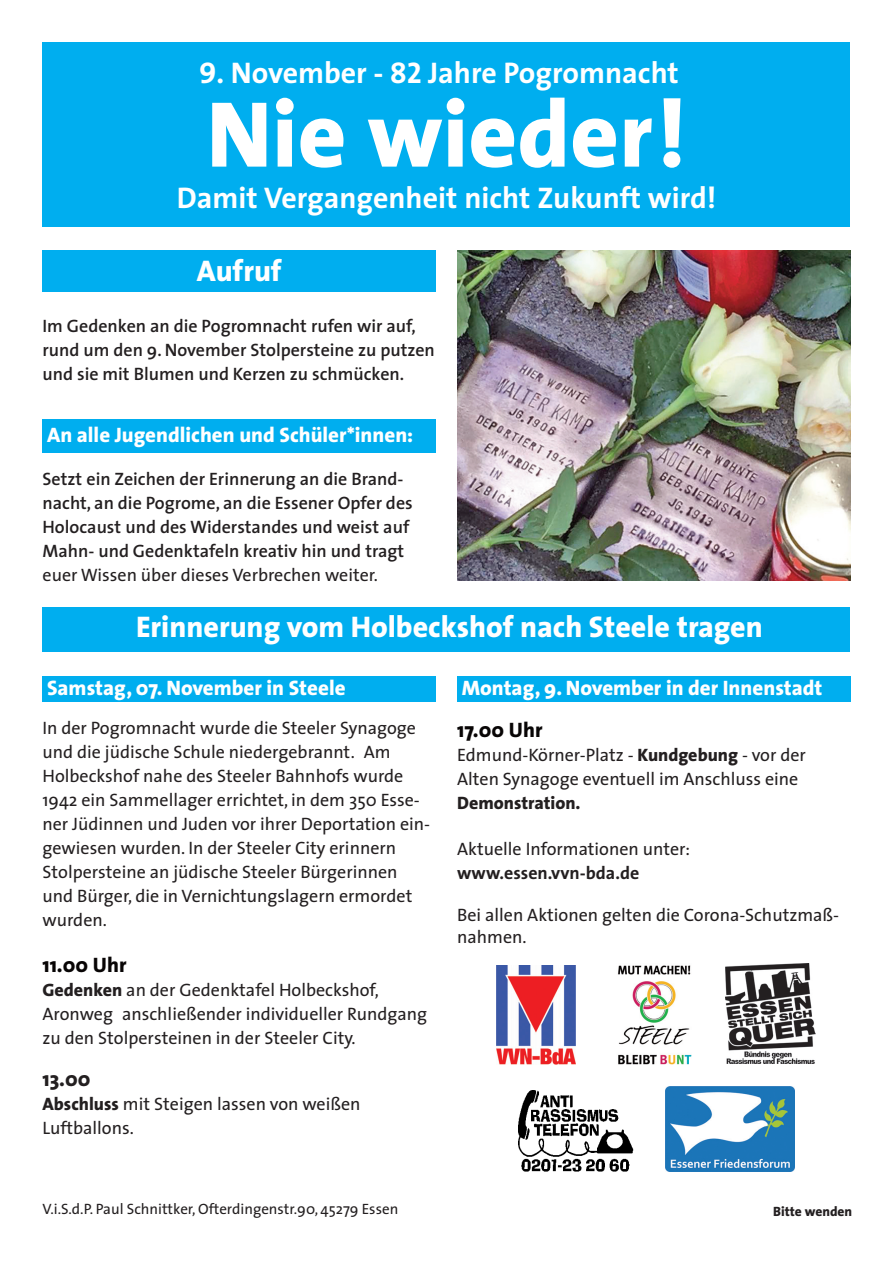
<style>
.page{position:relative;width:893px;height:1263px;background:#fff}
.page>*{position:absolute;margin:0;border:0;box-sizing:border-box;transform-origin:0 0}
.t1{font:800 94.5px "The Sans";color:#fff}
.t2{font:700 30px "The Sans";color:#fff}
.t3{font:800 30px "The Sans";color:#fff}
.t4{font:800 21px "The Sans";color:#fff}
.t5{font:800 21px "The Sans";color:#080505}
.t6{font:800 21px "The Sans";color:#231f20}
.t7{font:18px/24px "The Sans";color:#231f20}
.t8{font:600 18px/24px "The Sans";color:#231f20}
.t9{font:700 18px "The Sans";color:#231f20}
.t10{font:800 18px "The Sans";color:#231f20}
.t11{font:15px "The Sans";color:#231f20}
.t12{font:800 13.5px "The Sans";color:#231f20}
.s1{font-family:"The Sans Bold Caps";font-weight:400}
.s2{font-weight:800}
</style>
<div class="page">
<img style="left:457px;top:250px;width:393px;height:331px">
<div style="left:43px;top:676px;width:393px;height:26px;background:#00aeef"></div>
<div style="left:43px;top:250px;width:393px;height:41px;background:#00aeef"></div>
<div style="left:43px;top:607px;width:807px;height:44px;background:#00aeef"></div>
<div style="left:43px;top:419px;width:393px;height:34px;background:#00aeef"></div>
<div style="left:457px;top:676px;width:393px;height:26px;background:#00aeef"></div>
<div style="left:43px;top:43px;width:807px;height:184px;background:#00aeef"></div>
<img style="left:496px;top:966px;width:79px;height:99px">
<img style="left:665px;top:1087px;width:130px;height:85px">
<img style="left:726px;top:963px;width:89px;height:100px">
<img style="left:618px;top:965px;width:74px;height:100px">
<img style="left:519px;top:1091px;width:115px;height:81px">
<h2 class="t2" style="left:199px;top:54px;width:481px"><span class="s1">9.</span> November - <span class="s1">82</span> Jahre Pogromnacht</h2>
<h1 class="t1" style="left:207px;top:74px;width:481px">Nie wieder!</h1>
<h2 class="t2" style="left:177px;top:179px;width:541px">Damit Vergangenheit nicht Zukunft wird!</h2>
<h2 class="t3" style="left:197px;top:252px;width:86px">Aufruf</h2>
<p class="t8" style="left:43px;top:314px;width:394px">Im Gedenken an die Pogromnacht rufen wir auf, rund um den 9. November Stolpersteine zu putzen und sie mit Blumen und Kerzen zu schmücken.</p>
<p class="t4" style="left:47px;top:421px;width:368px">An alle Jugendlichen und Schüler*innen:</p>
<p class="t8" style="left:43px;top:467px;width:372px">Setzt ein Zeichen der Erinnerung an die Brand&shy;nacht, an die Pogrome, an die Essener Opfer des Holocaust und des Widerstandes und weist auf Mahn- und Gedenktafeln kreativ hin und tragt</p>
<p class="t7" style="left:43px;top:563px;width:337px">euer Wissen über dieses Verbrechen weiter.</p>
<h2 class="t3" style="left:136px;top:608px;width:628px">Erinnerung vom Holbeckshof nach Steele tragen</h2>
<p class="t4" style="left:47px;top:674px;width:300px">Samstag, 07. November in Steele</p>
<p class="t7" style="left:42px;top:716px;width:389px">In der Pogromnacht wurde die Steeler Synagoge und die jüdische Schule niedergebrannt. Am Holbeckshof nahe des Steeler Bahnhofs wurde 1942 ein Sammellager errichtet, in dem 350 Esse&shy;ner Jüdinnen und Juden vor ihrer Deportation ein&shy;gewiesen wurden. In der Steeler City erinnern Stol per steine an jüdische Steeler Bürgerinnen und Bürger, die in Vernichtungslagern ermordet wurden.</p>
<p class="t5" style="left:42px;top:952px;width:86px">11.00 Uhr</p>
<p class="t7" style="left:42px;top:978px;width:386px"><span class="s2">Gedenken</span> an der Gedenktafel Holbeckshof,<br>Aronweg anschließender individueller Rundgang zu den Stolpersteinen in der Steeler City.</p>
<p class="t6" style="left:42px;top:1066px;width:50px">13.00</p>
<p class="t7" style="left:42px;top:1092px;width:320px"><span class="s2">Abschluss</span> mit Steigen lassen von weißen<br>Luftballons.</p>
<p class="t4" style="left:462px;top:674px;width:362px">Montag, 9. November in der Innenstadt</p>
<p class="t5" style="left:457px;top:717px;width:87px">17.00 Uhr</p>
<p class="t7" style="left:457px;top:743px;width:350px">Edmund-Körner-Platz - <span class="s2">Kundgebung</span> - vor der<br>Alten Synagoge eventuell im Anschluss eine</p>
<p class="t10" style="left:457px;top:791px;width:125px">Demonstration.</p>
<p class="t7" style="left:457px;top:837px;width:234px">Aktuelle Informationen unter:</p>
<p class="t9" style="left:457px;top:861px;width:184px">www.essen.vvn-bda.de</p>
<p class="t7" style="left:457px;top:905px;width:384px;line-height:21.6px">Bei allen Aktionen gelten die Corona-Schutzmaß&shy;nahmen.</p>
<p class="t11" style="left:43px;top:1199px;width:357px">V.i.S.d.P. Paul Schnittker, Ofterdingenstr.90, 45279 Essen</p>
<p class="t12" style="left:773px;top:1203px;width:81px">Bitte wenden</p>
</div>
